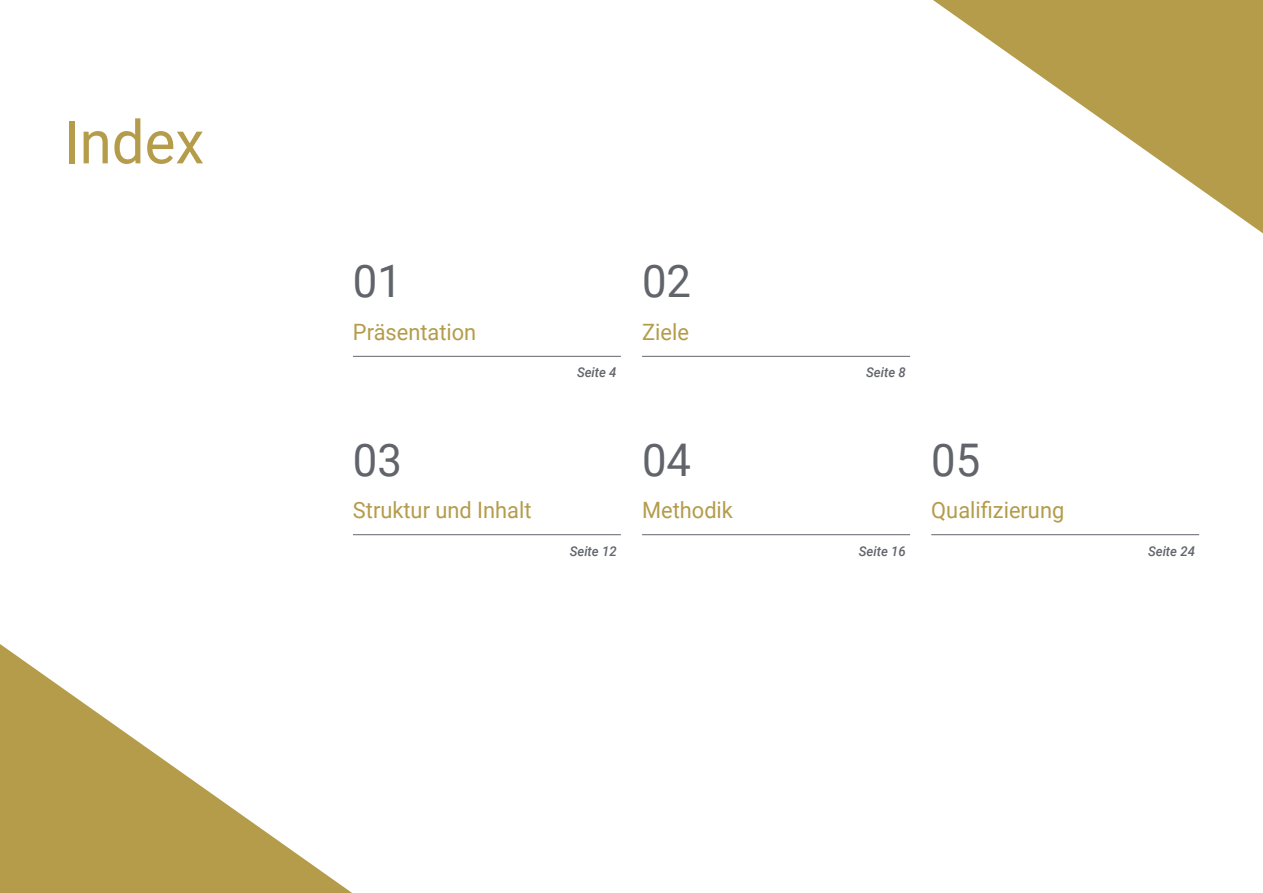
<style>
.page{position:relative;width:1263px;height:893px;background:#fff}
.page>*{position:absolute;margin:0;border:0;box-sizing:border-box;transform-origin:0 0}
.t1{font:60px "Roboto";color:#b49c4b}
.t2{font:45px "Roboto";color:#61646a}
.t3{font:22.5px "Roboto";color:#b49c4b}
.t4{font:italic 500 13.5px "Roboto";color:#61646a}
</style>
<div class="page">
<hr style="left:353px;top:356px;width:268px;height:1px;background:#61646a">
<hr style="left:642px;top:534px;width:268px;height:1px;background:#61646a">
<hr style="left:642px;top:356px;width:268px;height:1px;background:#61646a">
<hr style="left:931px;top:534px;width:268px;height:1px;background:#61646a">
<hr style="left:353px;top:534px;width:268px;height:1px;background:#61646a">
<svg style="left:0;top:644px;width:352px;height:249px"></svg>
<svg style="left:933px;top:0;width:330px;height:233px"></svg>
<h1 class="t1" style="left:64px;top:100px;width:142px">Index</h1>
<h2 class="t2" style="left:353px;top:250px;width:51px">01</h2>
<h2 class="t2" style="left:642px;top:250px;width:51px">02</h2>
<p class="t3" style="left:353px;top:316px;width:125px">Präsentation</p>
<p class="t4" style="left:577px;top:363px;width:41px">Seite 4</p>
<p class="t3" style="left:642px;top:316px;width:48px">Ziele</p>
<p class="t4" style="left:866px;top:363px;width:41px">Seite 8</p>
<h2 class="t2" style="left:353px;top:428px;width:51px">03</h2>
<h2 class="t2" style="left:931px;top:428px;width:51px">05</h2>
<h2 class="t2" style="left:642px;top:428px;width:51px">04</h2>
<p class="t3" style="left:353px;top:494px;width:180px">Struktur und Inhalt</p>
<p class="t3" style="left:642px;top:494px;width:92px">Methodik</p>
<p class="t3" style="left:931px;top:494px;width:134px">Qualifizierung</p>
<p class="t4" style="left:570px;top:542px;width:48px">Seite 12</p>
<p class="t4" style="left:1148px;top:542px;width:48px">Seite 24</p>
<p class="t4" style="left:859px;top:542px;width:48px">Seite 16</p>
</div>
